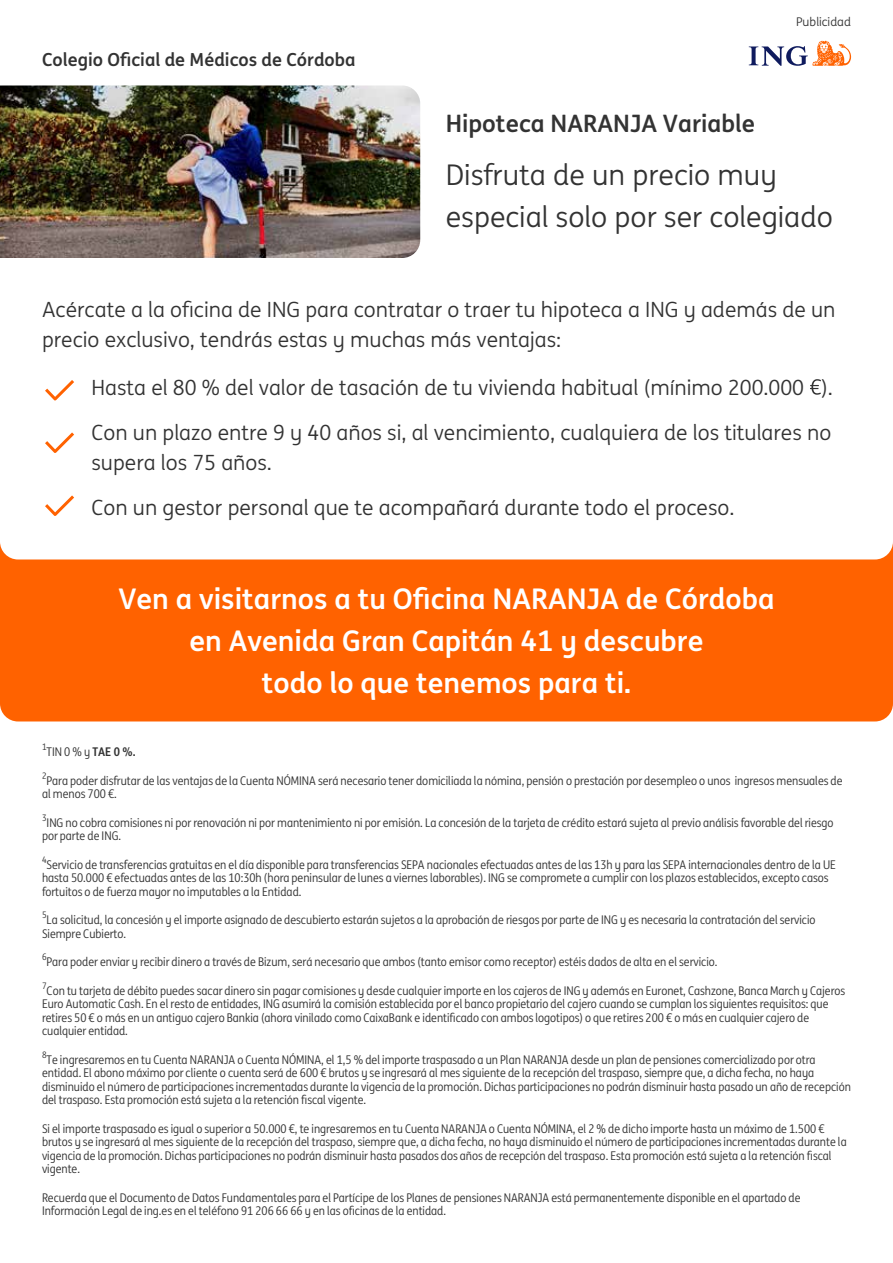
<style>
.page{position:relative;width:893px;height:1263px;background:#fff}
.page>*{position:absolute;margin:0;border:0;box-sizing:border-box;transform-origin:0 0}
.t1{font:700 28.5px/42px "ING Me";color:#fff;text-align:center}
.t2{font:28.5px/42px "ING Me";color:#333}
.t3{font:700 24px "ING Me";color:#333}
.t4{font:21px/45px "ING Me";color:#333}
.t5{font:700 18px "ING Me";color:#333}
.t6{font:12px/13.5px "ING Me Narrow";color:#333}
.t7{font:12px "ING Me";color:#333}
.t8{font:9px "ING Me Narrow";color:#333}
.s1{font-weight:700}
</style>
<div class="page">
<svg style="left:748px;top:41px;width:103px;height:25px"></svg>
<div style="left:0;top:560px;width:892px;height:162px;background:#ff6200"></div>
<img style="left:0;top:86px;width:420px;height:172px">
<svg style="left:810px;top:379px;width:11px;height:16px"></svg>
<svg style="left:45px;top:380px;width:29px;height:21px"></svg>
<svg style="left:45px;top:432px;width:29px;height:21px"></svg>
<svg style="left:45px;top:495px;width:29px;height:21px"></svg>
<h3 class="t5" style="left:42px;top:45px;width:315px">Colegio Oficial de Médicos de Córdoba</h3>
<h2 class="t3" style="left:446px;top:104px;width:311px">Hipoteca NARANJA Variable</h2>
<p class="t7" style="left:796px;top:13px;width:56px">Publicidad</p>
<h1 class="t2" style="left:446px;top:152px;width:389px">Disfruta de un precio muy especial solo por ser colegiado</h1>
<h3 class="t4" style="left:42px;top:293px;width:795px;line-height:30px">Acércate a la oficina de ING para contratar o traer tu hipoteca a ING y además de un precio exclusivo, tendrás estas y muchas más ventajas:</h3>
<h3 class="t4" style="left:92px;top:364px;width:742px">Hasta el 80 % del valor de tasación de tu vivienda habitual (mínimo 200.000 ).<br>Con un plazo entre 9 y 40 años si, al vencimiento, cualquiera de los titulares no</h3>
<h3 class="t4" style="left:92px;top:439px;width:644px">supera los 75 años.<br>Con un gestor personal que te acompañará durante todo el proceso.</h3>
<h1 class="t1" style="left:118px;top:576px;width:657px">Ven a visitarnos a tu Oficina NARANJA de Córdoba en Avenida Gran Capitán 41 y descubre<br>todo lo que tenemos para ti.</h1>
<p class="t8" style="left:42px;top:740px;width:6px">1</p>
<p class="t6" style="left:47px;top:745px;width:90px">TIN 0 % y <span class="s1">TAE 0 %.</span></p>
<p class="t8" style="left:42px;top:769px;width:6px">2</p>
<p class="t6" style="left:42px;top:773px;width:802px;text-indent:5px">Para poder disfrutar de las ventajas de la Cuenta NÓMINA será necesario tener domiciliada la nómina, pensión o prestación por desempleo o unos ingresos mensuales de al menos 700 €.</p>
<p class="t8" style="left:42px;top:811px;width:6px">3</p>
<p class="t6" style="left:42px;top:815px;width:793px;text-indent:5px">ING no cobra comisiones ni por renovación ni por mantenimiento ni por emisión. La concesión de la tarjeta de crédito estará sujeta al previo análisis favorable del riesgo por parte de ING.</p>
<p class="t8" style="left:42px;top:853px;width:6px">4</p>
<p class="t6" style="left:42px;top:857px;width:795px;text-indent:5px">Servicio de transferencias gratuitas en el día disponible para transferencias SEPA nacionales efectuadas antes de las 13h y para las SEPA internacionales dentro de la UE hasta 50.000 € efectuadas antes de las 10:30h (hora peninsular de lunes a viernes laborables). ING se compromete a cumplir con los plazos establecidos, excepto casos fortuitos o de fuerza mayor no imputables a la Entidad.</p>
<p class="t8" style="left:42px;top:908px;width:6px">5</p>
<p class="t6" style="left:42px;top:913px;width:775px;text-indent:5px">La solicitud, la concesión y el importe asignado de descubierto estarán sujetos a la aprobación de riesgos por parte de ING y es necesaria la contratación del servicio<br>Siempre Cubierto.</p>
<p class="t8" style="left:42px;top:950px;width:6px">6</p>
<p class="t6" style="left:47px;top:955px;width:672px">Para poder enviar y recibir dinero a través de Bizum, será necesario que ambos (tanto emisor como receptor) estéis dados de alta en el servicio.</p>
<p class="t8" style="left:42px;top:979px;width:6px">7</p>
<p class="t6" style="left:42px;top:983px;width:804px;text-indent:5px">Con tu tarjeta de débito puedes sacar dinero sin pagar comisiones y desde cualquier importe en los cajeros de ING y además en Euronet, Cashzone, Banca March y Cajeros Euro Automatic Cash. En el resto de entidades, ING asumirá la comisión establecida por el banco propietario del cajero cuando se cumplan los siguientes requisitos: que retires 50 € o más en un antiguo cajero Bankia (ahora vinilado como CaixaBank e identificado con ambos logotipos) o que retires 200 € o más en cualquier cajero de cualquier entidad.</p>
<p class="t8" style="left:42px;top:1048px;width:6px">8</p>
<p class="t6" style="left:42px;top:1052px;width:810px;text-indent:5px">Te ingresaremos en tu Cuenta NARANJA o Cuenta NÓMINA, el 1,5 % del importe traspasado a un Plan NARANJA desde un plan de pensiones comercializado por otra entidad. El abono máximo por cliente o cuenta será de 600 € brutos y se ingresará al mes siguiente de la recepción del traspaso, siempre que, a dicha fecha, no haya disminuido el número de participaciones incrementadas durante la vigencia de la promoción. Dichas participaciones no podrán disminuir hasta pasado un año de recepción del traspaso. Esta promoción está sujeta a la retención fiscal vigente.</p>
<p class="t6" style="left:42px;top:1121px;width:806px">Si el importe traspasado es igual o superior a 50.000 €, te ingresaremos en tu Cuenta NARANJA o Cuenta NÓMINA, el 2 % de dicho importe hasta un máximo de 1.500 € brutos y se ingresará al mes siguiente de la recepción del traspaso, siempre que, a dicha fecha, no haya disminuido el número de participaciones incrementadas durante la vigencia de la promoción. Dichas participaciones no podrán disminuir hasta pasados dos años de recepción del traspaso. Esta promoción está sujeta a la retención fiscal vigente.</p>
<p class="t6" style="left:42px;top:1190px;width:760px">Recuerda que el Documento de Datos Fundamentales para el Partícipe de los Planes de pensiones NARANJA está permanentemente disponible en el apartado de<br>Información Legal de ing.es en el teléfono 91 206 66 66 y en las oficinas de la entidad.</p>
</div>
